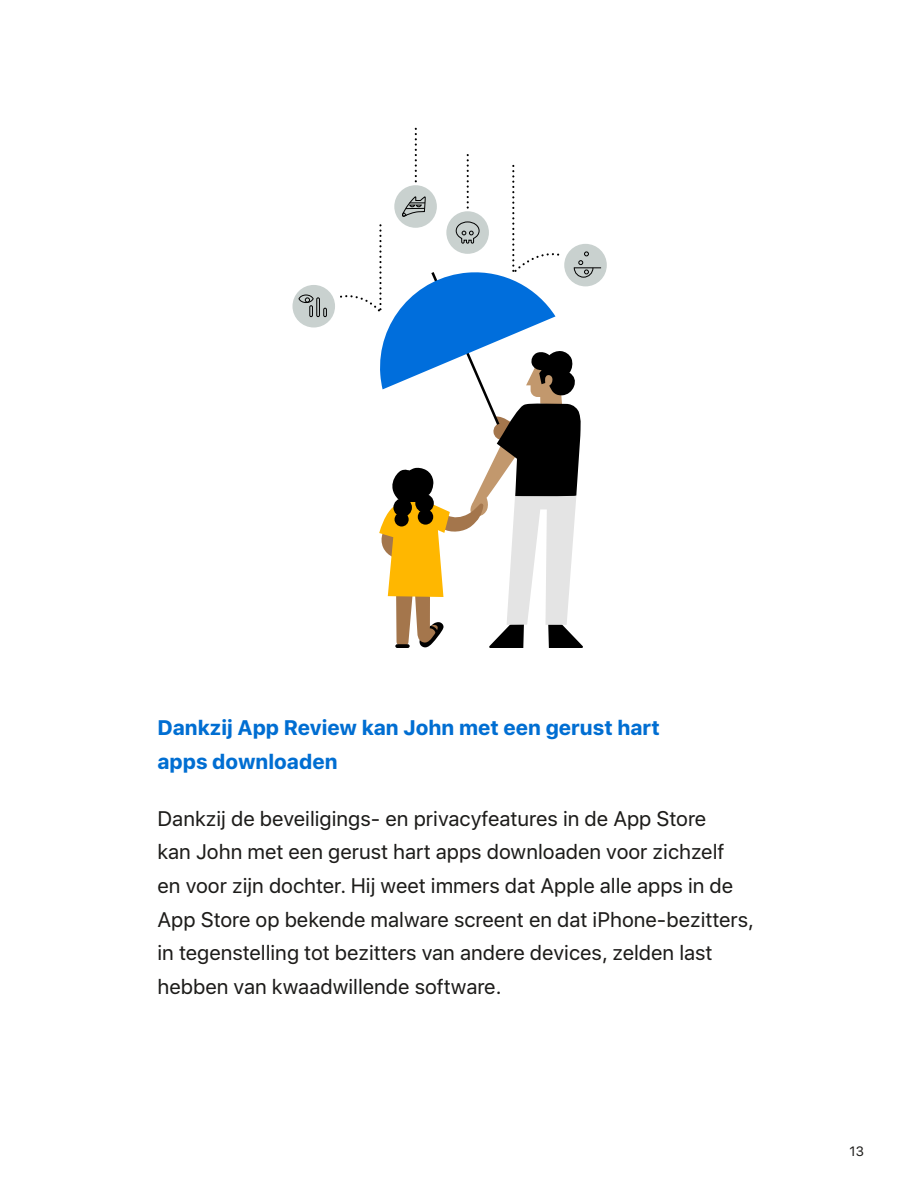
<style>
.page{position:relative;width:918px;height:1188px;background:#fff}
.page>*{position:absolute;margin:0;border:0;box-sizing:border-box;transform-origin:0 0}
.t1{font:21px/33.8px "SF Hello";color:#1d1c1a}
.t2{font:700 21px/33.8px "SF Hello";color:#006ed2}
.t3{font:13.5px "SF Hello";color:#1d1c1a}
</style>
<div class="page">
<div style="left:292px;top:285px;width:43px;height:43px;background:#c9d1cf;border-radius:50%"></div>
<div style="left:564px;top:244px;width:43px;height:42px;background:#c9d1cf;border-radius:50%"></div>
<svg style="left:340px;top:129px;width:261px;height:519px"></svg>
<div style="left:309px;top:305px;width:4px;height:12px;border:1px solid #000"></div>
<svg style="left:323px;top:308px;width:4px;height:9px"></svg>
<div style="left:316px;top:297px;width:4px;height:20px;border:1px solid #000"></div>
<div style="left:299px;top:295px;width:15px;height:8px;border:1px solid #000;border-radius:50%"></div>
<svg style="left:305px;top:297px;width:5px;height:6px"></svg>
<p class="t2" style="left:158px;top:710px;width:504px">Dankzij App Review kan John met een gerust hart apps downloaden</p>
<p class="t1" style="left:158px;top:800px;width:598px">Dankzij de beveiligings- en privacyfeatures in de App Store<br>kan John met een gerust hart apps downloaden voor zichzelf<br>en voor zijn dochter. Hij weet immers dat Apple alle apps in de App Store op bekende malware screent en dat iPhone-bezitters, in tegenstelling tot bezitters van andere devices, zelden last hebben van kwaadwillende software.</p>
<p class="t3" style="left:850px;top:1141px;width:16px">13</p>
</div>
